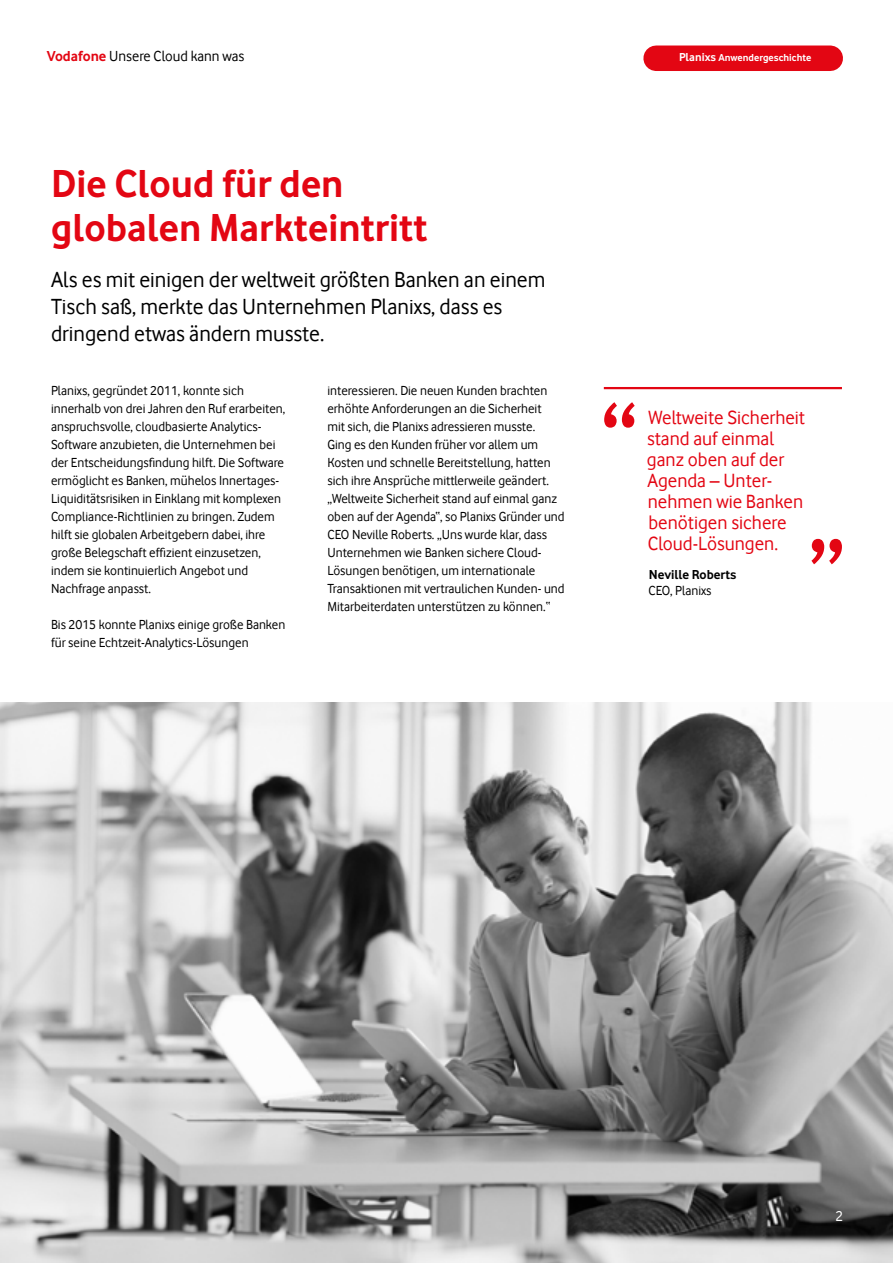
<style>
.page{position:relative;width:893px;height:1263px;background:#fff}
.page>*{position:absolute;margin:0;border:0;box-sizing:border-box;transform-origin:0 0}
.t1{font:700 40.5px/43.5px "Vodafone Rg";color:#e30613}
.t2{font:22.5px/27px "Vodafone Rg";color:#000}
.t3{font:19.65px/21.1px "Vodafone Rg";color:#e30613}
.t4{font:15px "Vodafone Rg";color:#000}
.t5{font:15px "Vodafone Rg";color:#fff}
.t6{font:13.5px/18px "Vodafone Rg";color:#000}
.t7{font:700 13.5px "Vodafone Rg";color:#000}
.t8{font:700 10.5px "Vodafone Rg";color:#fff}
.s1{font-weight:700;color:#e30613}
.s2{font-size:12px}
</style>
<div class="page">
<div style="left:656px;top:46px;width:174px;height:25px;background:#e30613"></div>
<hr style="left:604px;top:387px;width:238px;height:2px;background:#e30613">
<svg style="left:604px;top:402px;width:31px;height:26px"></svg>
<svg style="left:811px;top:539px;width:31px;height:25px"></svg>
<img style="left:0;top:702px;width:893px;height:561px">
<p class="t4" style="left:47px;top:48px;width:199px"><span class="s1">Vodafone</span> Unsere Cloud kann was</p>
<p class="t8" style="left:679px;top:52px;width:134px"><span class="s2">Planixs</span> Anwendergeschichte</p>
<h1 class="t1" style="left:51px;top:161px;width:378px">Die Cloud für den globalen Markteintritt</h1>
<h2 class="t2" style="left:51px;top:266px;width:496px">Als es mit einigen der weltweit größten Banken an einem<br>Tisch saß, merkte das Unternehmen Planixs, dass es dringend etwas ändern musste.</h2>
<p class="t6" style="left:51px;top:381px;width:236px">Planixs, gegründet 2011, konnte sich innerhalb von drei Jahren den Ruf erarbeiten, anspruchsvolle, cloudbasierte Analytics-Software anzubieten, die Unternehmen bei der Entscheidungsfindung hilft. Die Software ermöglicht es Banken, mühelos Innertages-Liquiditätsrisiken in Einklang mit komplexen Compliance-Richtlinien zu bringen. Zudem hilft sie globalen Arbeitgebern dabei, ihre große Belegschaft effizient einzusetzen, indem sie kontinuierlich Angebot und Nachfrage anpasst.</p>
<p class="t6" style="left:51px;top:615px;width:236px">Bis 2015 konnte Planixs einige große Banken für seine Echtzeit-Analytics-Lösungen</p>
<p class="t6" style="left:327px;top:381px;width:239px">interessieren. Die neuen Kunden brachten erhöhte Anforderungen an die Sicherheit<br>mit sich, die Planixs adressieren musste.<br>Ging es den Kunden früher vor allem um Kosten und schnelle Bereitstellung, hatten sich ihre Ansprüche mittlerweile geändert. „Weltweite Sicherheit stand auf einmal ganz oben auf der Agenda“, so Planixs Gründer und CEO Neville Roberts. „Uns wurde klar, dass Unternehmen wie Banken sichere Cloud-Lösungen benötigen, um internationale Transaktionen mit vertraulichen Kunden- und Mitarbeiterdaten unterstützen zu können.“</p>
<h3 class="t3" style="left:647px;top:407px;width:160px">Weltweite Sicherheit stand auf einmal ganz oben auf der<br>Agenda – Unter&shy;nehmen wie Banken benötigen sichere<br>Cloud-Lösungen.</h3>
<p class="t7" style="left:649px;top:567px;width:89px">Neville Roberts</p>
<p class="t6" style="left:648px;top:582px;width:65px">CEO, Planixs</p>
<p class="t5" style="left:835px;top:1207px;width:9px">2</p>
</div>
